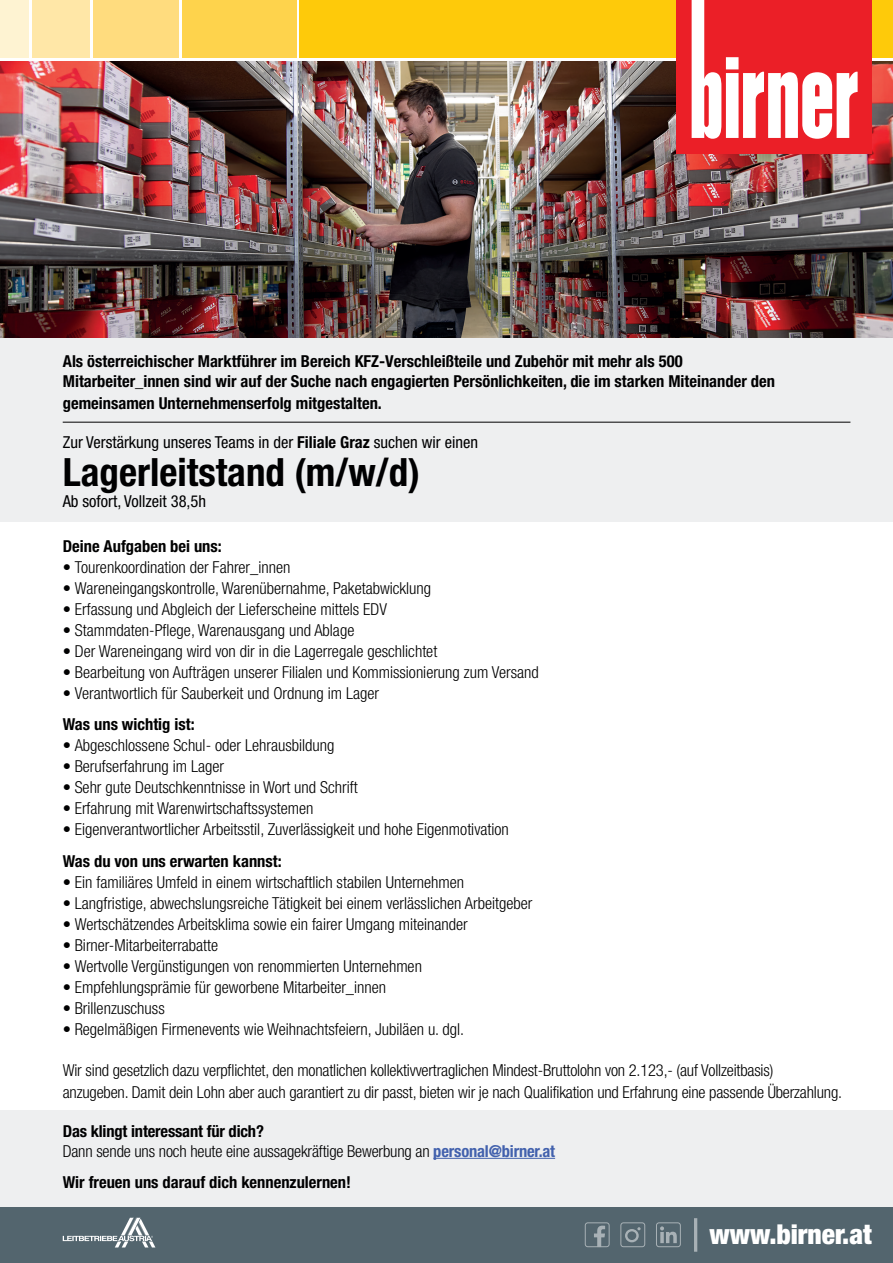
<style>
.page{position:relative;width:893px;height:1263px;background:#fff}
.page>*{position:absolute;margin:0;border:0;box-sizing:border-box;transform-origin:0 0}
.t1{font:700 condensed 39px "Helvetica Neue LT Std";color:#000001}
.t2{font:900 condensed 27.45px "Helvetica Neue LT Pro";color:#fff}
.t3{font:300 condensed 16.5px/22.2px "Helvetica Neue LT Std";color:#000001}
.t4{font:700 condensed 16.5px/20px "Helvetica Neue LT Std";color:#000001}
.t5{font:condensed 16.5px "Helvetica Neue LT Std";color:#000001}
.s1{font-weight:700}
.s2{font-weight:700;color:#4261ad}
</style>
<div class="page">
<div style="left:0;top:1208px;width:893px;height:55px;background:#53656e"></div>
<div style="left:0;top:326px;width:893px;height:196px;background:#eeeff0"></div>
<div style="left:0;top:1110px;width:893px;height:98px;background:#eeeff0"></div>
<hr style="left:433px;top:1158px;width:122px;height:1px;background:#4261ad">
<svg style="left:63px;top:1218px;width:92px;height:29px"></svg>
<svg style="left:594px;top:1225px;width:11px;height:20px"></svg>
<div style="left:585px;top:1222px;width:25px;height:25px;border:1px solid #fff;border-radius:3px"></div>
<div style="left:620px;top:1222px;width:25px;height:25px;border:1px solid #fff;border-radius:3px"></div>
<svg style="left:625px;top:1227px;width:16px;height:15px"></svg>
<svg style="left:660px;top:1226px;width:17px;height:17px"></svg>
<div style="left:656px;top:1222px;width:25px;height:25px;border:1px solid #fff;border-radius:3px"></div>
<hr style="left:694px;top:1218px;width:3px;height:34px;background:#fff">
<hr style="left:63px;top:422px;width:787px;height:1px;background:#000001">
<img style="left:0;top:61px;width:893px;height:277px">
<div style="left:300px;top:0;width:593px;height:57px;background:#feca0a"></div>
<div style="left:93px;top:0;width:85px;height:57px;background:#ffdc7e"></div>
<div style="left:182px;top:0;width:114px;height:57px;background:#fed34c"></div>
<div style="left:32px;top:0;width:57px;height:57px;background:#ffe7a7"></div>
<div style="left:0;top:0;width:29px;height:57px;background:#fef3d2"></div>
<div style="left:676px;top:0;width:196px;height:153px;background:#eb1f27"></div>
<svg style="left:692px;top:0;width:166px;height:139px"></svg>
<p class="t4" style="left:63px;top:351px;width:714px">Als österreichischer Marktführer im Bereich KFZ-Verschleißteile und Zubehör mit mehr als 500<br>Mitarbeiter_innen sind wir auf der Suche nach engagierten Persönlichkeiten, die im starken Miteinander den</p>
<p class="t4" style="left:63px;top:393px;width:321px">gemeinsamen Unternehmenserfolg mitgestalten.</p>
<p class="t5" style="left:63px;top:432px;width:417px">Zur Verstärkung unseres Teams in der <span class="s1">Filiale Graz</span> suchen wir einen</p>
<h1 class="t1" style="left:63px;top:448px;width:359px">Lagerleitstand (m/w/d)</h1>
<p class="t5" style="left:63px;top:492px;width:145px">Ab sofort, Vollzeit 38,5h</p>
<p class="t4" style="left:63px;top:536px;width:161px">Deine Aufgaben bei uns:</p>
<p class="t3" style="left:63px;top:556px;width:229px">• Tourenkoordination der Fahrer_innen</p>
<p class="t3" style="left:63px;top:577px;width:370px">• Wareneingangskontrolle, Warenübernahme, Paketabwicklung</p>
<p class="t3" style="left:63px;top:598px;width:326px">• Erfassung und Abgleich der Lieferscheine mittels EDV</p>
<p class="t3" style="left:63px;top:619px;width:293px">• Stammdaten-Pflege, Warenausgang und Ablage</p>
<p class="t3" style="left:63px;top:640px;width:376px">• Der Wareneingang wird von dir in die Lagerregale geschlichtet</p>
<p class="t3" style="left:63px;top:661px;width:478px">• Bearbeitung von Aufträgen unserer Filialen und Kommissionierung zum Versand</p>
<p class="t3" style="left:63px;top:682px;width:318px">• Verantwortlich für Sauberkeit und Ordnung im Lager</p>
<p class="t4" style="left:63px;top:714px;width:133px">Was uns wichtig ist:</p>
<p class="t3" style="left:63px;top:734px;width:273px">• Abgeschlossene Schul- oder Lehrausbildung</p>
<p class="t3" style="left:63px;top:755px;width:163px">• Berufserfahrung im Lager</p>
<p class="t3" style="left:63px;top:776px;width:297px">• Sehr gute Deutschkenntnisse in Wort und Schrift</p>
<p class="t3" style="left:63px;top:797px;width:252px">• Erfahrung mit Warenwirtschaftssystemen</p>
<p class="t3" style="left:63px;top:818px;width:448px">• Eigenverantwortlicher Arbeitsstil, Zuverlässigkeit und hohe Eigenmotivation</p>
<p class="t4" style="left:63px;top:851px;width:220px">Was du von uns erwarten kannst:</p>
<p class="t3" style="left:63px;top:871px;width:403px">• Ein familiäres Umfeld in einem wirtschaftlich stabilen Unternehmen</p>
<p class="t3" style="left:63px;top:892px;width:471px">• Langfristige, abwechslungsreiche Tätigkeit bei einem verlässlichen Arbeitgeber</p>
<p class="t3" style="left:63px;top:913px;width:407px">• Wertschätzendes Arbeitsklima sowie ein fairer Umgang miteinander</p>
<p class="t3" style="left:63px;top:934px;width:157px">• Birner-Mitarbeiterrabatte</p>
<p class="t3" style="left:63px;top:955px;width:361px">• Wertvolle Vergünstigungen von renommierten Unternehmen</p>
<p class="t3" style="left:63px;top:976px;width:325px">• Empfehlungsprämie für geworbene Mitarbeiter_innen</p>
<p class="t3" style="left:63px;top:997px;width:104px">• Brillenzuschuss</p>
<p class="t3" style="left:63px;top:1018px;width:403px">• Regelmäßigen Firmenevents wie Weihnachtsfeiern, Jubiläen u. dgl.</p>
<p class="t3" style="left:63px;top:1059px;width:781px">Wir sind gesetzlich dazu verpflichtet, den monatlichen kollektivvertraglichen Mindest-Bruttolohn von 2.123,- (auf Vollzeitbasis) anzugeben. Damit dein Lohn aber auch garantiert zu dir passt, bieten wir je nach Qualifikation und Erfahrung eine passende Überzahlung.</p>
<p class="t3" style="left:63px;top:1122px;width:494px;line-height:19.2px"><span class="s1">Das klingt interessant für dich?<br></span>Dann sende uns noch heute eine aussagekräftige Bewerbung an <span class="s2">personal@birner.at</span></p>
<p class="t4" style="left:63px;top:1172px;width:290px">Wir freuen uns darauf dich kennenzulernen!</p>
<h2 class="t2" style="left:709px;top:1218px;width:164px">www.birner.at</h2>
</div>
